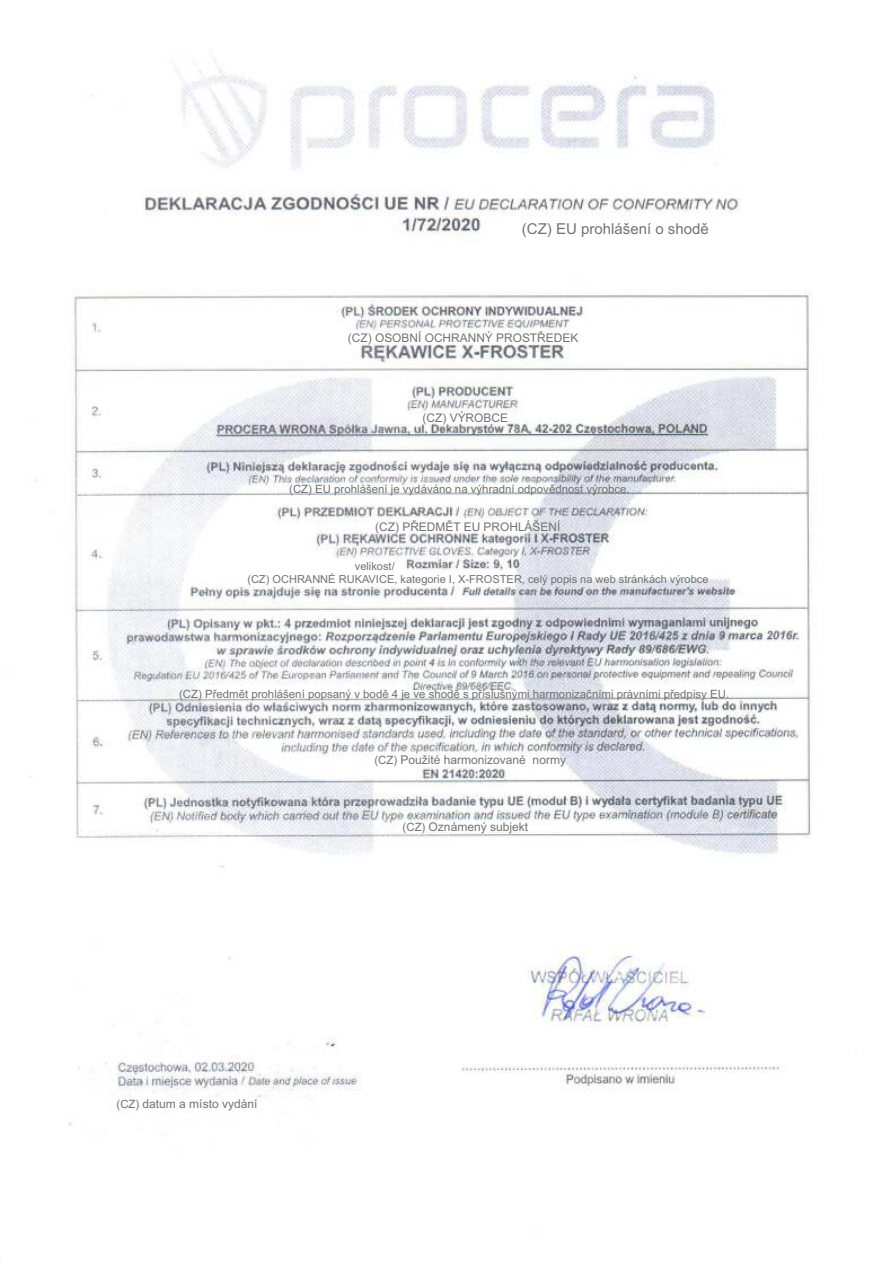
<style>
.page{position:relative;width:895px;height:1263px;background:#fff}
.page>*{position:absolute;margin:0;border:0;box-sizing:border-box;transform-origin:0 0}
.t1{font:15px "Arial";color:#727271}
.t2{font:12px "Arial";color:#727271}
.t3{font:11.85px "Arial";color:#727271}
.t4{font:11.4px "Arial";color:#727271}
.t5{font:11.1px "Arial";color:#727271}
.s1{font-size:11.4px}
</style>
<div class="page">
<img style="left:30px;top:67px;width:783px;height:1059px">
<h1 class="t1" style="left:521px;top:223px;width:188px">(CZ) EU prohlášení o shodě</h1>
<p class="t3" style="left:348px;top:333px;width:232px">(CZ) OSOBNÍ OCHRANNÝ PROSTŘEDEK</p>
<p class="t3" style="left:422px;top:413px;width:87px">(CZ) VÝROBCE</p>
<p class="t4" style="left:289px;top:484px;width:342px">(CZ) EU prohlášení je vydáváno na výhradní odpovědnost výrobce.</p>
<p class="t3" style="left:375px;top:522px;width:186px">(CZ) PŘEDMĚT EU PROHLÁŠENÍ</p>
<p class="t5" style="left:354px;top:562px;width:41px">velikost/</p>
<p class="t5" style="left:247px;top:575px;width:462px">(CZ) OCHRANNÉ RUKAVICE, kategorie I, X-FROSTER, celý popis na web stránkách výrobce</p>
<p class="t4" style="left:179px;top:690px;width:551px">(CZ) Předmět prohlášení popsaný v bodě 4 je ve shodě s příslušnými harmonizačními právními předpisy EU.</p>
<p class="t2" style="left:374px;top:755px;width:193px"><span class="s1">(CZ)</span> Použité harmonizované normy</p>
<p class="t2" style="left:116px;top:1099px;width:142px"><span class="s1">(CZ)</span> datum a místo vydání</p>
<p class="t2" style="left:402px;top:822px;width:127px"><span class="s1">(CZ)</span> Oznámený subjekt</p>
</div>
